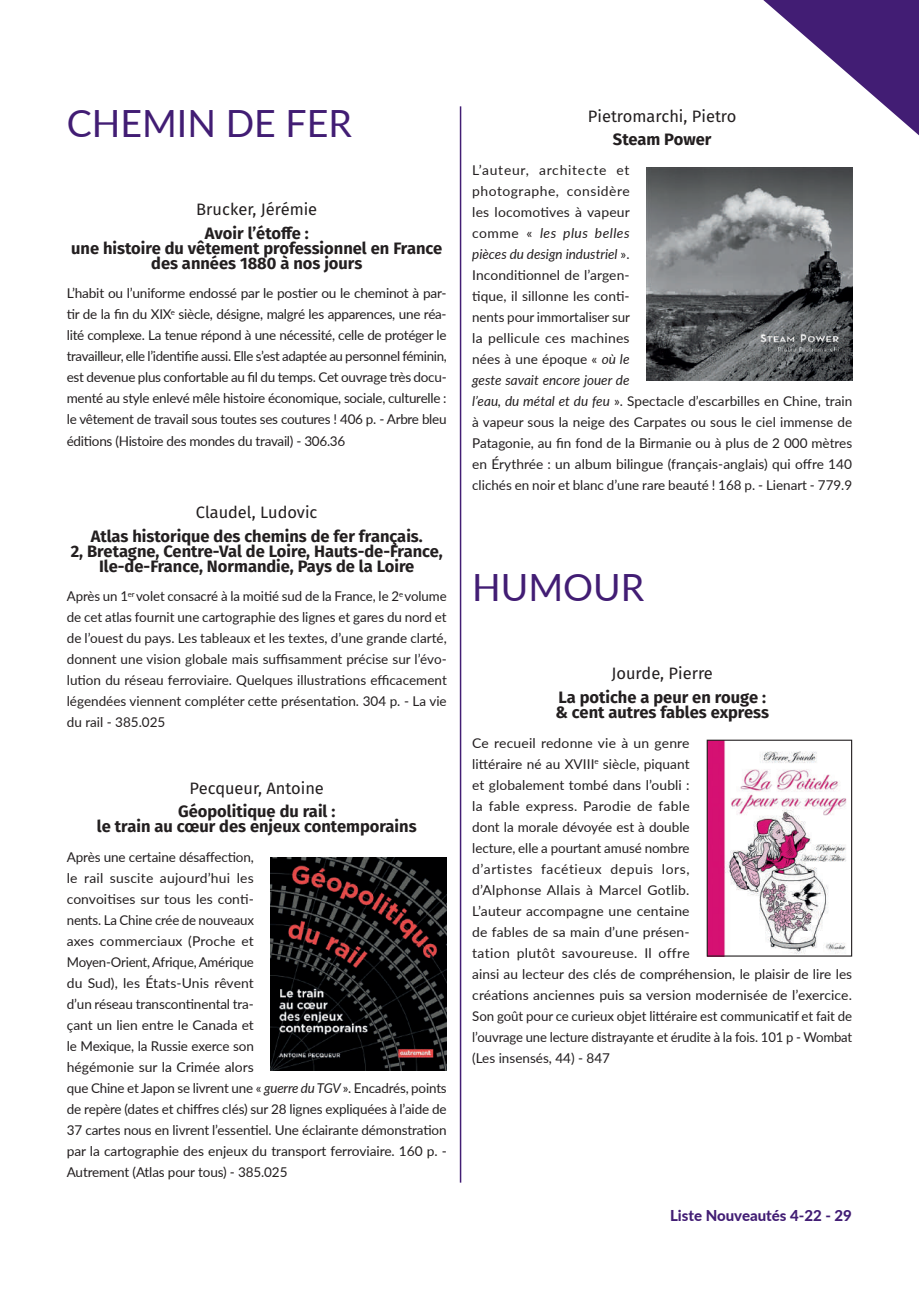
<style>
.page{position:relative;width:919px;height:1289px;background:#fff}
.page>*{position:absolute;margin:0;border:0;box-sizing:border-box;transform-origin:0 0}
.t1{font:37.5px "Lato";color:#421d74}
.t2{font:700 16.5px/15px "Fira Sans";color:#231f20;text-align:center}
.t3{font:16.5px "Fira Sans";color:#231f20}
.t4{font:800 15px "Lato";color:#421d74}
.t5{font:13.5px/21px "Lato";color:#231f20}
.s1{font-style:italic}
</style>
<div class="page">
<svg style="left:763px;top:0;width:155px;height:181px"></svg>
<hr style="left:460px;top:106px;width:1px;height:1076px;background:#421d74">
<img style="left:271px;top:857px;width:175px;height:213px">
<img style="left:646px;top:167px;width:206px;height:213px">
<img style="left:708px;top:741px;width:139px;height:213px">
<div style="left:706px;top:739px;width:146px;height:217px;border:1px solid #231f20"></div>
<h1 class="t1" style="left:67px;top:96px;width:286px">CHEMIN DE FER</h1>
<p class="t3" style="left:196px;top:197px;width:122px">Brucker, Jérémie</p>
<p class="t2" style="left:71px;top:224px;width:372px">Avoir l’étoffe :<br>une histoire du vêtement professionnel en France des années 1880 à nos jours</p>
<p class="t5" style="left:67px;top:282px;width:381px;text-align:justify">L’habit ou l’uniforme endossé par le postier ou le cheminot à par&shy;tir de la fin du XIX<sup>e</sup> siècle, désigne, malgré les apparences, une réa&shy;lité complexe. La tenue répond à une nécessité, celle de protéger le travailleur, elle l’identifie aussi. Elle s’est adaptée au personnel féminin, est devenue plus confortable au fil du temps. Cet ouvrage très docu&shy;menté au style enlevé mêle histoire économique, sociale, culturelle : le vêtement de travail sous toutes ses coutures ! 406 p. - Arbre bleu éditions (Histoire des mondes du travail) - 306.36</p>
<p class="t3" style="left:196px;top:500px;width:123px">Claudel, Ludovic</p>
<p class="t2" style="left:71px;top:527px;width:373px">Atlas historique des chemins de fer français.<br>2, Bretagne, Centre-Val de Loire, Hauts-de-France,<br>Ile-de-France, Normandie, Pays de la Loire</p>
<p class="t5" style="left:67px;top:585px;width:381px;text-align:justify">Après un 1<sup>er</sup> volet consacré à la moitié sud de la France, le 2<sup>e</sup> volume de cet atlas fournit une cartographie des lignes et gares du nord et de l’ouest du pays. Les tableaux et les textes, d’une grande clarté, donnent une vision globale mais suffisamment précise sur l’évo&shy;lution du réseau ferroviaire. Quelques illustrations efficacement légendées viennent compléter cette présentation. 304 p. - La vie du rail - 385.025</p>
<p class="t3" style="left:190px;top:775px;width:136px">Pecqueur, Antoine</p>
<p class="t2" style="left:97px;top:802px;width:321px">Géopolitique du rail :<br>le train au cœur des enjeux contemporains</p>
<p class="t5" style="left:67px;top:845px;width:381px">Après une certaine désaffection,<br>le rail suscite aujourd’hui les<br>convoitises sur tous les conti-<br>nents. La Chine crée de nouveaux<br>axes commerciaux (Proche et<br>Moyen-Orient, Afrique, Amérique<br>du Sud), les États-Unis rêvent<br>d’un réseau transcontinental tra-<br>çant un lien entre le Canada et<br>le Mexique, la Russie exerce son<br>hégémonie sur la Crimée alors<br>que Chine et Japon se livrent une « <span class="s1">guerre du TGV</span>». Encadrés, points de repère (dates et chiffres clés) sur 28 lignes expliquées à l’aide de 37 cartes nous en livrent l’essentiel. Une éclairante démonstration par la cartographie des enjeux du transport ferroviaire. 160 p. - Autrement (Atlas pour tous) - 385.025</p>
<p class="t3" style="left:588px;top:103px;width:150px">Pietromarchi, Pietro</p>
<p class="t2" style="left:613px;top:131px;width:100px">Steam Power</p>
<p class="t5" style="left:472px;top:159px;width:381px">L’auteur, architecte et<br>photographe, considère<br>les locomotives à vapeur<br>comme « <span class="s1">les plus belles<br>pièces du design industriel</span> ».<br>Inconditionnel de l’argen-<br>tique, il sillonne les conti-<br>nents pour immortaliser sur<br>la pellicule ces machines<br>nées à une époque « <span class="s1">où le<br>geste savait encore jouer de<br>l’eau, du métal et du feu</span> ». Spectacle d’escarbilles en Chine, train à vapeur sous la neige des Carpates ou sous le ciel immense de Patagonie, au fin fond de la Birmanie ou à plus de 2 000 mètres en Érythrée : un album bilingue (français-anglais) qui offre 140 clichés en noir et blanc d’une rare beauté ! 168 p. - Lienart - 779.9</p>
<h1 class="t1" style="left:472px;top:560px;width:174px">HUMOUR</h1>
<p class="t3" style="left:611px;top:661px;width:103px">Jourde, Pierre</p>
<p class="t2" style="left:555px;top:688px;width:215px;text-align:left">La potiche a peur en rouge : &amp; cent autres fables express</p>
<p class="t5" style="left:472px;top:731px;width:381px">Ce recueil redonne vie à un genre<br>littéraire né au XVIII<sup>e</sup> siècle, piquant<br>et globalement tombé dans l’oubli :<br>la fable express. Parodie de fable<br>dont la morale dévoyée est à double<br>lecture, elle a pourtant amusé nombre<br>d’artistes facétieux depuis lors,<br>d’Alphonse Allais à Marcel Gotlib.<br>L’auteur accompagne une centaine<br>de fables de sa main d’une présen-<br>tation plutôt savoureuse. Il offre<br>ainsi au lecteur des clés de compréhension, le plaisir de lire les créations anciennes puis sa version modernisée de l’exercice.<br>Son goût pour ce curieux objet littéraire est communicatif et fait de l’ouvrage une lecture distrayante et érudite à la fois. 101 p - Wombat (Les insensés, 44) - 847</p>
<p class="t4" style="left:670px;top:1204px;width:183px">Liste Nouveautés 4-22 - 29</p>
</div>
